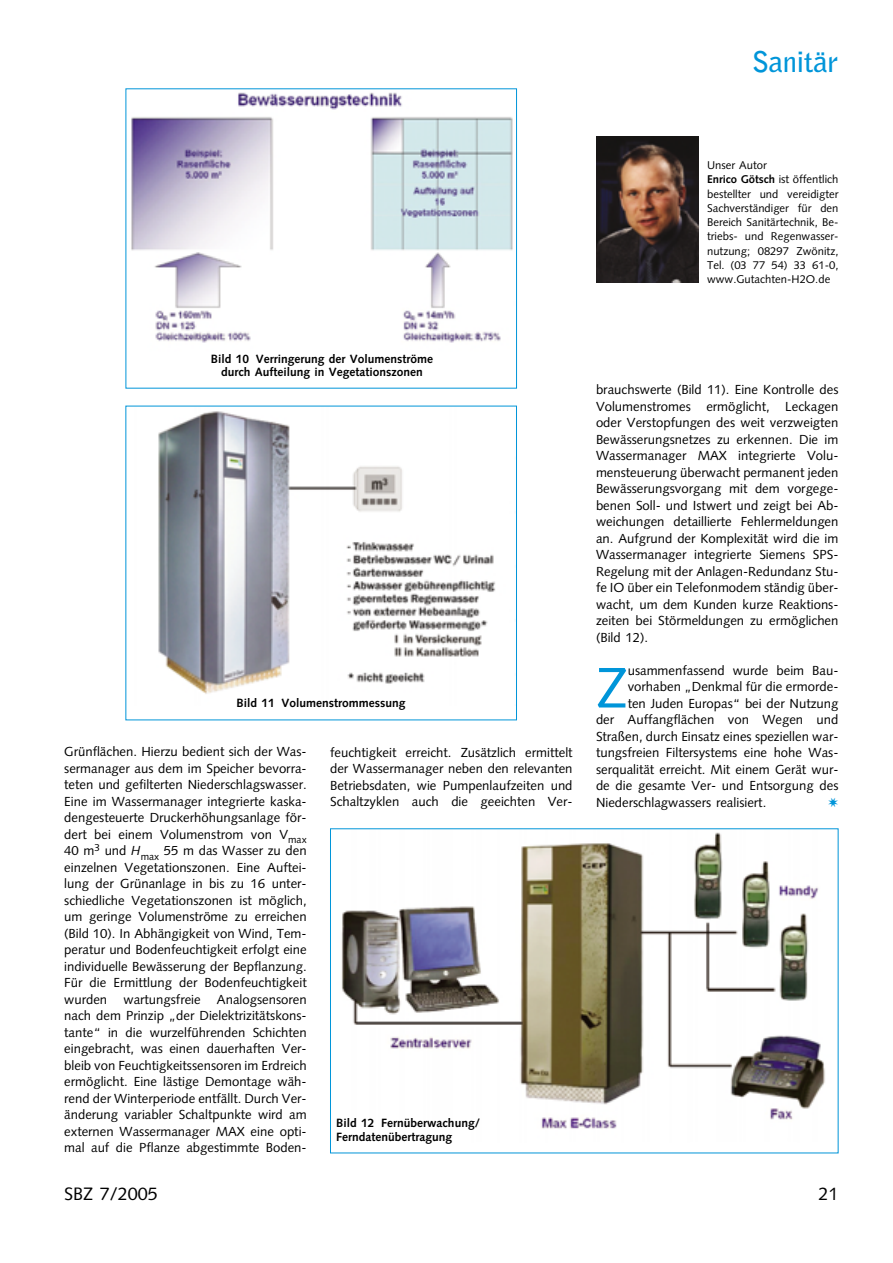
<style>
.page{position:relative;width:893px;height:1263px;background:#fff}
.page>*{position:absolute;margin:0;border:0;box-sizing:border-box;transform-origin:0 0}
.t1{font:57.15px "Syntax";color:#0095d9}
.t2{font:700 28.5px "Bell Gothic";letter-spacing:-.01em;color:#0095d9}
.t3{font:18px "Syntax";color:#000}
.t4{font:13.2px/16.5px "Syntax";color:#000;text-align:justify}
.t5{font:700 12px/13.5px "Syntax";color:#000;text-align:center}
.t6{font:11.25px/14.2px "Syntax";color:#000}
.s1{font-weight:700}
.s2{font-style:italic}
</style>
<div class="page">
<img style="left:596px;top:136px;width:102px;height:146px">
<img style="left:131px;top:92px;width:382px;height:251px">
<img style="left:158px;top:411px;width:338px;height:283px">
<img style="left:341px;top:832px;width:484px;height:297px">
<h2 class="t2" style="left:751px;top:51px;width:88px">Sanitär</h2>
<p class="t6" style="left:707px;top:159px;width:133px">Unser Autor<br><span class="s1">Enrico Götsch</span> ist öffentlich bestellter und vereidigter<br>Sachverständiger für den<br>Bereich Sanitärtechnik, Be&shy;triebs- und Regenwasser&shy;nutzung; 08297 Zwönitz,<br>Tel. (03 77 54) 33 61-0, www.Gutachten-H2O.de</p>
<p class="t5" style="left:211px;top:353px;width:224px">Bild 10 Verringerung der Volumenströme durch Aufteilung in Vegetationszonen</p>
<p class="t5" style="left:236px;top:697px;width:170px">Bild 11 Volumenstrommessung</p>
<p class="t4" style="left:64px;top:745px;width:244px">Grünflächen. Hierzu bedient sich der Was&shy;sermanager aus dem im Speicher bevorra&shy;teten und gefilterten Niederschlagswasser.<br>Eine im Wassermanager integrierte kaska&shy;dengesteuerte Druckerhöhungsanlage för&shy;dert bei einem Volumenstrom von V<sub>max </sub>40 m<sup>3</sup> und <span class="s2">H</span><sub>max</sub> 55 m das Wasser zu den einzelnen Vegetationszonen. Eine Auftei&shy;lung der Grünanlage in bis zu 16 unter&shy;schiedliche Vegetationszonen ist möglich, um geringe Volumenströme zu erreichen (Bild 10). In Abhängigkeit von Wind, Tem&shy;peratur und Bodenfeuchtigkeit erfolgt eine individuelle Bewässerung der Bepflanzung.<br>Für die Ermittlung der Bodenfeuchtigkeit wurden wartungsfreie Analogsensoren nach dem Prinzip „der Dielektrizitätskons&shy;tante“ in die wurzelführenden Schichten eingebracht, was einen dauerhaften Ver&shy;bleib von Feuchtigkeitssensoren im Erdreich ermöglicht. Eine lästige Demontage wäh&shy;rend der Winterperiode entfällt. Durch Ver&shy;änderung variabler Schaltpunkte wird am externen Wassermanager MAX eine opti&shy;mal auf die Pflanze abgestimmte Boden-</p>
<p class="t4" style="left:330px;top:745px;width:244px">feuchtigkeit erreicht. Zusätzlich ermittelt der Wassermanager neben den relevanten Betriebsdaten, wie Pumpenlaufzeiten und Schaltzyklen auch die geeichten Ver-</p>
<p class="t5" style="left:336px;top:1117px;width:145px;text-align:left">Bild 12 Fernüberwachung/<br>Ferndatenübertragung</p>
<p class="t4" style="left:596px;top:382px;width:244px">brauchswerte (Bild 11). Eine Kontrolle des Volumenstromes ermöglicht, Leckagen oder Verstopfungen des weit verzweigten Bewässerungsnetzes zu erkennen. Die im Wassermanager MAX integrierte Volu&shy;mensteuerung überwacht permanent jeden Bewässerungsvorgang mit dem vorgege&shy;benen Soll- und Istwert und zeigt bei Ab&shy;weichungen detaillierte Fehlermeldungen an. Aufgrund der Komplexität wird die im Wassermanager integrierte Siemens SPS-Regelung mit der Anlagen-Redundanz Stu&shy;fe IO über ein Telefonmodem ständig über&shy;wacht, um dem Kunden kurze Reaktions&shy;zeiten bei Störmeldungen zu ermöglichen (Bild 12).</p>
<h1 class="t1" style="left:596px;top:665px;width:33px">Z</h1>
<p class="t4" style="left:627px;top:663px;width:212px">usammenfassend wurde beim Bau-</p>
<p class="t4" style="left:627px;top:679px;width:212px">vorhaben „Denkmal für die ermorde-</p>
<p class="t4" style="left:627px;top:696px;width:212px">ten Juden Europas“ bei der Nutzung</p>
<p class="t4" style="left:596px;top:712px;width:244px">der Auffangflächen von Wegen und</p>
<p class="t4" style="left:596px;top:729px;width:244px">Straßen, durch Einsatz eines speziellen war-</p>
<p class="t4" style="left:596px;top:745px;width:244px">tungsfreien Filtersystems eine hohe Was-</p>
<p class="t4" style="left:596px;top:762px;width:244px">serqualität erreicht. Mit einem Gerät wur-</p>
<p class="t4" style="left:596px;top:778px;width:244px">de die gesamte Ver- und Entsorgung des</p>
<p class="t4" style="left:596px;top:795px;width:172px">Niederschlagwassers realisiert.</p>
<h3 class="t3" style="left:64px;top:1186px;width:95px">SBZ 7/2005</h3>
<h3 class="t3" style="left:818px;top:1186px;width:22px">21</h3>
</div>
